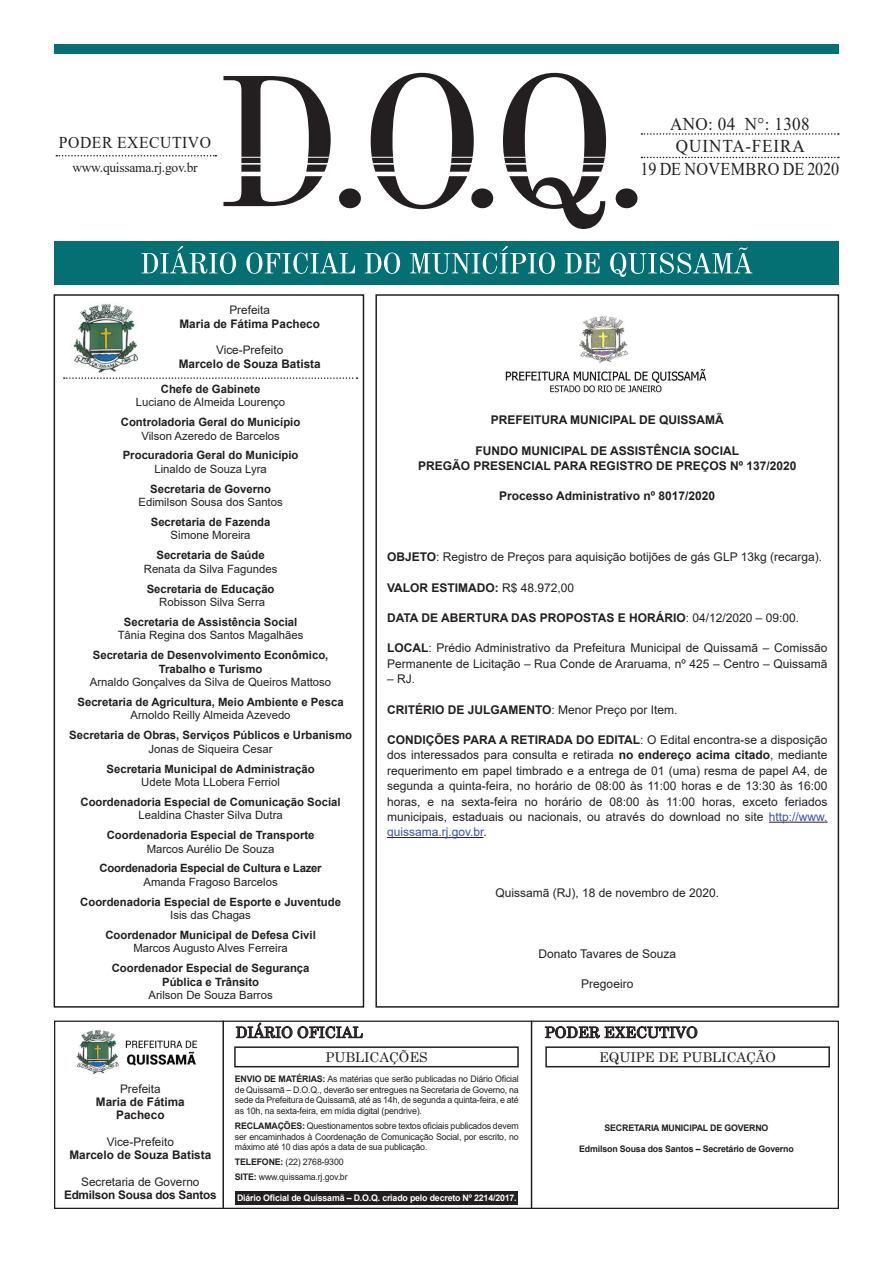
<style>
.page{position:relative;width:893px;height:1263px;background:#fff}
.page>*{position:absolute;margin:0;border:0;box-sizing:border-box;transform-origin:0 0}
.t1{font:18px/22.5px "Times New Roman";letter-spacing:.02em;color:#231f20;text-align:center;scale:.95 1}
.t2{font:16.5px "Times New Roman";letter-spacing:.035em;color:#231f20;scale:.95 1}
.t3{font:15px "Century";color:#231f20}
.t4{font:13.5px "Century";color:#231f20}
.t5{font:13.5px "Times New Roman";letter-spacing:-.02em;color:#231f20}
.t6{font:12px/15.5px "Arial";color:#231f20}
.t7{font:700 12px/15.5px "Arial";color:#231f20;text-align:center}
.t8{font:700 11.85px/13.4px "Arial";color:#231f20;text-align:center}
.t9{font:11.85px "Arial";color:#231f20}
.t10{font:700 11.85px "Arial";letter-spacing:-.02em;color:#231f20}
.t11{font:700 11.4px/13.5px "Arial";color:#231f20;text-align:center}
.t12{font:11.4px "Arial";color:#231f20}
.t13{font:700 11.4px "Arial";letter-spacing:-.02em;color:#231f20}
.t14{font:9px/10.5px "Arial";letter-spacing:-.02em;color:#231f20;text-align:justify}
.t15{font:700 9px "Arial";letter-spacing:-.02em;color:#231f20}
.t16{font:700 9px "Arial";letter-spacing:-.02em;color:#fff}
.s1{font-weight:700}
.s2{font-weight:400}
.s3{color:#3853a3}
</style>
<div class="page">
<div style="left:375px;top:294px;width:464px;height:714px;border:2px solid #231f20"></div>
<div style="left:54px;top:242px;width:785px;height:43px;background:#047073"></div>
<svg style="left:141px;top:246px;width:611px;height:31px"></svg>
<svg style="left:641px;top:133px;width:198px;height:2px"></svg>
<svg style="left:56px;top:155px;width:160px;height:2px"></svg>
<svg style="left:641px;top:157px;width:198px;height:1px"></svg>
<svg style="left:223px;top:73px;width:414px;height:156px"></svg>
<hr style="left:233px;top:172px;width:387px;height:4px;background:#fff">
<hr style="left:233px;top:163px;width:387px;height:2px;background:#fff">
<hr style="left:233px;top:157px;width:387px;height:1px;background:#fff">
<div style="left:236px;top:1191px;width:282px;height:13px;background:#231f20"></div>
<img style="left:63px;top:304px;width:75px;height:74px">
<div style="left:54px;top:294px;width:310px;height:714px;border:2px solid #231f20"></div>
<svg style="left:64px;top:377px;width:293px;height:2px"></svg>
<div style="left:54px;top:1020px;width:785px;height:189px;border:1px solid #231f20"></div>
<svg style="left:235px;top:1022px;width:128px;height:17px"></svg>
<svg style="left:544px;top:1026px;width:154px;height:13px"></svg>
<div style="left:234px;top:1046px;width:285px;height:21px;border:2px solid #231f20"></div>
<div style="left:545px;top:1046px;width:285px;height:21px;border:2px solid #231f20"></div>
<hr style="left:531px;top:1020px;width:1px;height:189px;background:#231f20">
<hr style="left:222px;top:1020px;width:2px;height:189px;background:#231f20">
<div style="left:54px;top:44px;width:785px;height:9px;background:#047073"></div>
<img style="left:76px;top:1030px;width:43px;height:44px">
<img style="left:125px;top:1040px;width:72px;height:26px">
<img style="left:505px;top:316px;width:202px;height:77px">
<hr style="left:769px;top:822px;width:59px;height:1px;background:#231f20">
<hr style="left:387px;top:837px;width:96px;height:1px;background:#231f20">
<h2 class="t2" style="left:59px;top:131px;width:118px">PODER EXECUTIV</h2>
<h2 class="t2" style="left:200px;top:131px;width:13px">O</h2>
<p class="t5" style="left:72px;top:158px;width:127px">www.quissama.rj.gov.br</p>
<h1 class="t1" style="left:641px;top:112px;width:210px">ANO: 04 N°: 1308 quinta-feira<br>19 DE novembro DE 2020</h1>
<p class="t9" style="left:229px;top:302px;width:42px">Prefeita</p>
<p class="t8" style="left:179px;top:317px;width:142px">Maria de Fátima Pacheco</p>
<p class="t9" style="left:216px;top:342px;width:69px">Vice-Prefeito</p>
<p class="t8" style="left:179px;top:357px;width:143px">Marcelo de Souza Batista</p>
<p class="t11" style="left:161px;top:382px;width:101px">Chefe de Gabinete</p>
<p class="t12" style="left:136px;top:394px;width:151px">Luciano de Almeida Lourenço</p>
<p class="t11" style="left:121px;top:415px;width:181px">Controladoria Geral do Município</p>
<p class="t12" style="left:141px;top:428px;width:140px">Vilson Azeredo de Barcelos</p>
<p class="t11" style="left:123px;top:449px;width:177px">Procuradoria Geral do Município</p>
<p class="t12" style="left:154px;top:461px;width:114px">Linaldo de Souza Lyra</p>
<p class="t11" style="left:150px;top:482px;width:122px">Secretaria de Governo</p>
<p class="t12" style="left:138px;top:494px;width:146px">Edimilson Sousa dos Santos</p>
<p class="t11" style="left:151px;top:515px;width:121px">Secretaria de Fazenda</p>
<p class="t12" style="left:171px;top:527px;width:81px">Simone Moreira</p>
<p class="t11" style="left:156px;top:549px;width:110px">Secretaria de Saúde</p>
<p class="t12" style="left:144px;top:561px;width:135px">Renata da Silva Fagundes</p>
<p class="t11" style="left:147px;top:582px;width:129px">Secretaria de Educação</p>
<p class="t12" style="left:159px;top:594px;width:107px">Robisson Silva Serra</p>
<p class="t11" style="left:124px;top:615px;width:175px">Secretaria de Assistência Social</p>
<p class="t12" style="left:118px;top:627px;width:187px">Tânia Regina dos Santos Magalhães</p>
<p class="t11" style="left:93px;top:648px;width:237px">Secretaria de Desenvolvimento Econômico,<br>Trabalho e Turismo</p>
<p class="t12" style="left:90px;top:674px;width:243px">Arnaldo Gonçalves da Silva de Queiros Mattoso</p>
<p class="t11" style="left:77px;top:695px;width:268px">Secretaria de Agricultura, Meio Ambiente e Pesca</p>
<p class="t12" style="left:131px;top:707px;width:162px">Arnoldo Reilly Almeida Azevedo</p>
<p class="t11" style="left:69px;top:728px;width:284px">Secretaria de Obras, Serviços Públicos e Urbanismo</p>
<p class="t12" style="left:149px;top:741px;width:126px">Jonas de Siqueira Cesar</p>
<p class="t11" style="left:107px;top:762px;width:210px">Secretaria Municipal de Administração</p>
<p class="t12" style="left:141px;top:774px;width:140px">Udete Mota LLobera Ferriol</p>
<p class="t11" style="left:81px;top:795px;width:262px">Coordenadoria Especial de Comunicação Social</p>
<p class="t12" style="left:138px;top:807px;width:146px">Lealdina Chaster Silva Dutra</p>
<p class="t11" style="left:107px;top:828px;width:209px">Coordenadoria Especial de Transporte</p>
<p class="t12" style="left:147px;top:841px;width:129px">Marcos Aurélio De Souza</p>
<p class="t13" style="left:100px;top:860px;width:224px">Coordenadoria Especial de Cultura e Lazer</p>
<p class="t12" style="left:144px;top:874px;width:136px">Amanda Fragoso Barcelos</p>
<p class="t11" style="left:80px;top:895px;width:262px">Coordenadoria Especial de Esporte e Juventude</p>
<p class="t12" style="left:170px;top:907px;width:82px">Isis das Chagas</p>
<p class="t11" style="left:105px;top:928px;width:212px">Coordenador Municipal de Defesa Civil</p>
<p class="t12" style="left:133px;top:941px;width:156px">Marcos Augusto Alves Ferreira</p>
<p class="t11" style="left:112px;top:962px;width:199px">Coordenador Especial de Segurança<br>Pública e Trânsito</p>
<p class="t12" style="left:149px;top:987px;width:126px">Arilson De Souza Barros</p>
<p class="t7" style="left:491px;top:412px;width:235px">PREFEITURA MUNICIPAL DE QUISSAMÃ</p>
<p class="t7" style="left:418px;top:443px;width:380px">FUNDO MUNICIPAL DE ASSISTÊNCIA SOCIAL<br>PREGÃO PRESENCIAL PARA REGISTRO DE PREÇOS Nº 137/2020</p>
<p class="t7" style="left:499px;top:489px;width:218px">Processo Administrativo nº 8017/2020</p>
<p class="t6" style="left:387px;top:549px;width:437px"><span class="s1">OBJETO</span>: Registro de Preços para aquisição botijões de gás GLP 13kg (recarga).</p>
<p class="t7" style="left:387px;top:580px;width:189px">VALOR ESTIMADO: <span class="s2">R$ 48.972,00</span></p>
<p class="t7" style="left:387px;top:610px;width:414px">DATA DE ABERTURA DAS PROPOSTAS E HORÁRIO<span class="s2">: 04/12/2020 – 09:00.</span></p>
<p class="t6" style="left:387px;top:640px;width:442px"><span class="s1">LOCAL</span>: Prédio Administrativo da Prefeitura Municipal de Quissamã – Comissão<br>Permanente de Licitação – Rua Conde de Araruama, nº 425 – Centro – Quissamã</p>
<p class="t6" style="left:387px;top:671px;width:30px">– RJ.</p>
<p class="t7" style="left:387px;top:702px;width:292px">CRITÉRIO DE JULGAMENTO<span class="s2">: Menor Preço por Item.</span></p>
<p class="t6" style="left:387px;top:732px;width:442px;text-align:justify"><span class="s1">CONDIÇÕES PARA A RETIRADA DO EDITAL</span>: O Edital encontra-se a disposição dos interessados para consulta e retirada <span class="s1">no endereço acima citado</span>, mediante requerimento em papel timbrado e a entrega de 01 (uma) resma de papel A4, de segunda a quinta-feira, no horário de 08:00 às 11:00 horas e de 13:30 às 16:00 horas, e na sexta-feira no horário de 08:00 às 11:00 horas, exceto feriados municipais, estaduais ou nacionais, ou através do download no site <span class="s3">http://www. quissama.rj.gov.br</span>.</p>
<p class="t6" style="left:496px;top:885px;width:225px">Quissamã (RJ), 18 de novembro de 2020.</p>
<p class="t6" style="left:538px;top:946px;width:139px">Donato Tavares de Souza</p>
<p class="t6" style="left:581px;top:976px;width:54px">Pregoeiro</p>
<p class="t9" style="left:120px;top:1080px;width:42px">Prefeita</p>
<p class="t8" style="left:96px;top:1095px;width:90px">Maria de Fátima<br>Pacheco</p>
<p class="t9" style="left:107px;top:1133px;width:69px">Vice-Prefeito</p>
<p class="t8" style="left:69px;top:1148px;width:143px">Marcelo de Souza Batista</p>
<p class="t9" style="left:81px;top:1173px;width:120px">Secretaria de Governo</p>
<p class="t10" style="left:64px;top:1186px;width:154px">Edmilson Sousa dos Santos</p>
<p class="t3" style="left:236px;top:1020px;width:128px">DIÁRIO OFICIAL</p>
<p class="t3" style="left:545px;top:1020px;width:155px">PODER EXECUTIVO</p>
<p class="t4" style="left:325px;top:1046px;width:104px">PUBLICAÇÕES</p>
<p class="t4" style="left:599px;top:1046px;width:178px">EQUIPE DE PUBLICAÇÃO</p>
<p class="t14" style="left:235px;top:1074px;width:285px"><span class="s1">ENVIO DE MATÉRIAS:</span> As matérias que serão publicadas no Diário Oficial de Quissamã – D.O.Q., deverão ser entregues na Secretaria de Governo, na sede da Prefeitura de Quissamã, até as 14h, de segunda a quinta-feira, e até as 10h, na sexta-feira, em mídia digital (pendrive).</p>
<p class="t14" style="left:235px;top:1120px;width:285px"><span class="s1">RECLAMAÇÕES:</span> Questionamentos sobre textos oficiais publicados devem ser encaminhados à Coordenação de Comunicação Social, por escrito, no máximo até 10 dias após a data de sua publicação.</p>
<p class="t14" style="left:235px;top:1154px;width:114px;line-height:15px"><span class="s1">TELEFONE:</span> (22) 2768-9300<br><span class="s1">SITE:</span> www.quissama.rj.gov.br</p>
<p class="t16" style="left:237px;top:1191px;width:281px">Diário Oficial de Quissamã – D.O.Q. criado pelo decreto Nº 2214/2017.</p>
<p class="t15" style="left:605px;top:1121px;width:165px">SECRETARIA MUNICIPAL DE GOVERNO</p>
<p class="t15" style="left:579px;top:1142px;width:216px">Edmilson Sousa dos Santos – Secretário de Governo</p>
</div>
